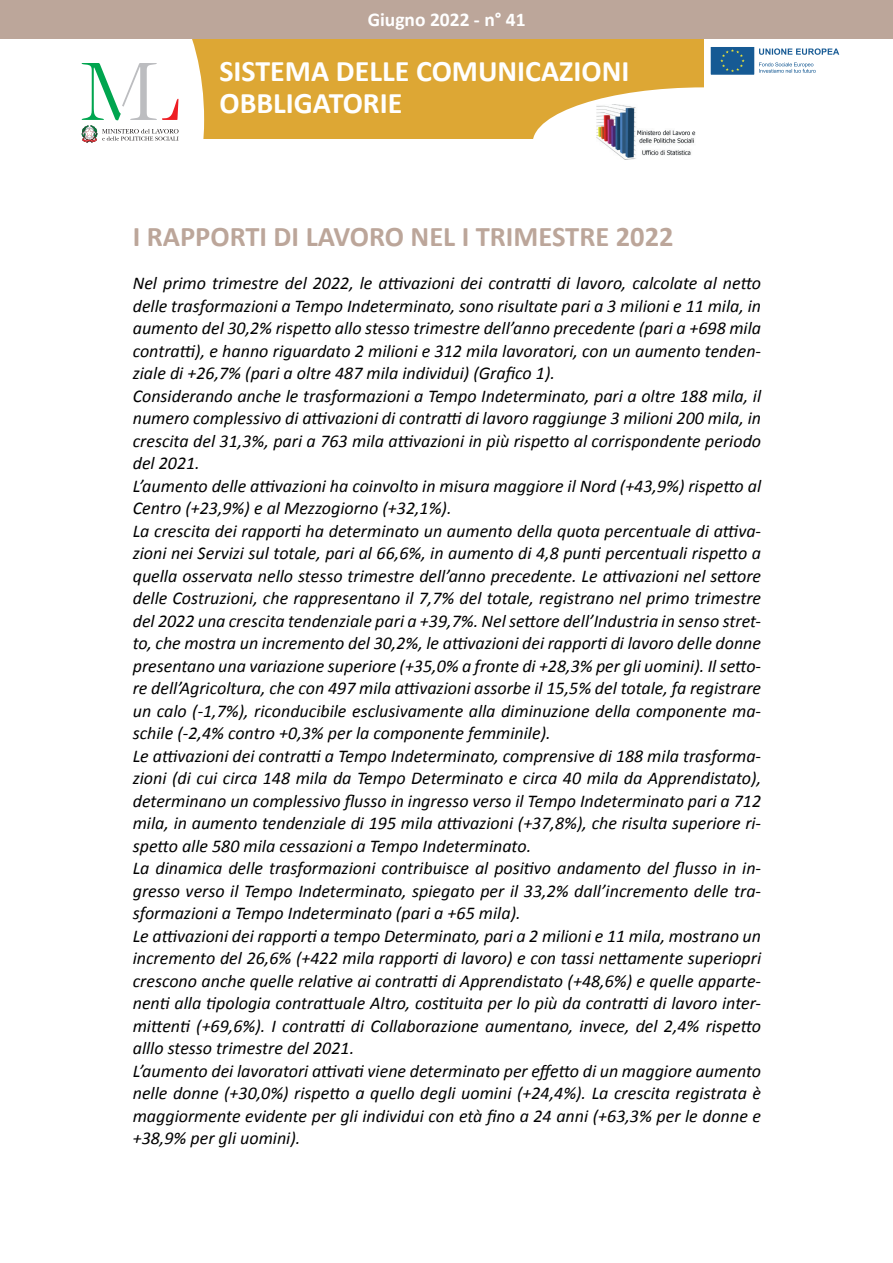
<style>
.page{position:relative;width:893px;height:1263px;background:#fff}
.page>*{position:absolute;margin:0;border:0;box-sizing:border-box;transform-origin:0 0}
.t1{font:700 29.85px/31.5px "Calibri";color:#fff}
.Default{font:700 28.5px "Calibri";color:#bca69a}
.t2{font:700 19.5px "Calibri";color:#fff}
.Nome_tabella_rapport{font:italic 18px/22.5px "Calibri";color:#000;text-align:justify}
</style>
<div class="page">
<div style="left:181px;top:32px;width:523px;height:107px;background:#dda734"></div>
<svg style="left:81px;top:39px;width:123px;height:100px"></svg>
<div style="left:0;top:0;width:893px;height:39px;background:#bca69a"></div>
<div style="left:533px;top:87px;width:342px;height:112px;background:#fff;border-radius:50%"></div>
<svg style="left:82px;top:64px;width:97px;height:79px"></svg>
<img style="left:596px;top:104px;width:100px;height:56px">
<div style="left:710px;top:46px;width:45px;height:29px;background:#165a94"></div>
<div style="left:710px;top:46px;width:45px;height:29px;border:1px solid #fff"></div>
<svg style="left:720px;top:49px;width:25px;height:23px"></svg>
<svg style="left:759px;top:62px;width:57px;height:11px"></svg>
<svg style="left:759px;top:48px;width:80px;height:7px"></svg>
<p class="t2" style="left:368px;top:7px;width:159px">Giugno 2022 - n° 41</p>
<h1 class="t1" style="left:219px;top:54px;width:411px">SISTEMA DELLE COMUNICAZIONI<br>OBBLIGATORIE</h1>
<p class="Default" style="left:133px;top:219px;width:542px">I RAPPORTI DI LAVORO NEL I TRIMESTRE 2022</p>
<p class="Nome_tabella_rapport" style="left:133px;top:271px;width:630px">Nel primo trimestre del 2022, le attivazioni dei contratti di lavoro, calcolate al netto delle trasformazioni a Tempo Indeterminato, sono risultate pari a 3 milioni e 11 mila, in aumento del 30,2% rispetto allo stesso trimestre dell’anno precedente (pari a +698 mila contratti), e hanno riguardato 2 milioni e 312 mila lavoratori, con un aumento tenden&shy;ziale di +26,7% (pari a oltre 487 mila individui) (Grafico 1).</p>
<p class="Nome_tabella_rapport" style="left:133px;top:384px;width:630px">Considerando anche le trasformazioni a Tempo Indeterminato, pari a oltre 188 mila, il numero complessivo di attivazioni di contratti di lavoro raggiunge 3 milioni 200 mila, in crescita del 31,3%, pari a 763 mila attivazioni in più rispetto al corrispondente periodo del 2021.</p>
<p class="Nome_tabella_rapport" style="left:133px;top:474px;width:630px">L’aumento delle attivazioni ha coinvolto in misura maggiore il Nord (+43,9%) rispetto al<br>Centro (+23,9%) e al Mezzogiorno (+32,1%).</p>
<p class="Nome_tabella_rapport" style="left:133px;top:519px;width:630px">La crescita dei rapporti ha determinato un aumento della quota percentuale di attiva&shy;zioni nei Servizi sul totale, pari al 66,6%, in aumento di 4,8 punti percentuali rispetto a quella osservata nello stesso trimestre dell’anno precedente. Le attivazioni nel settore delle Costruzioni, che rappresentano il 7,7% del totale, registrano nel primo trimestre del 2022 una crescita tendenziale pari a +39,7%. Nel settore dell’Industria in senso stret&shy;to, che mostra un incremento del 30,2%, le attivazioni dei rapporti di lavoro delle donne presentano una variazione superiore (+35,0% a fronte di +28,3% per gli uomini). Il setto&shy;re dell’Agricoltura, che con 497 mila attivazioni assorbe il 15,5% del totale, fa registrare un calo (-1,7%), riconducibile esclusivamente alla diminuzione della componente ma&shy;schile (-2,4% contro +0,3% per la componente femminile).</p>
<p class="Nome_tabella_rapport" style="left:133px;top:744px;width:630px">Le attivazioni dei contratti a Tempo Indeterminato, comprensive di 188 mila trasforma&shy;zioni (di cui circa 148 mila da Tempo Determinato e circa 40 mila da Apprendistato), determinano un complessivo flusso in ingresso verso il Tempo Indeterminato pari a 712 mila, in aumento tendenziale di 195 mila attivazioni (+37,8%), che risulta superiore ri&shy;spetto alle 580 mila cessazioni a Tempo Indeterminato.</p>
<p class="Nome_tabella_rapport" style="left:133px;top:856px;width:630px">La dinamica delle trasformazioni contribuisce al positivo andamento del flusso in in&shy;gresso verso il Tempo Indeterminato, spiegato per il 33,2% dall’incremento delle tra&shy;sformazioni a Tempo Indeterminato (pari a +65 mila).</p>
<p class="Nome_tabella_rapport" style="left:133px;top:924px;width:630px">Le attivazioni dei rapporti a tempo Determinato, pari a 2 milioni e 11 mila, mostrano un incremento del 26,6% (+422 mila rapporti di lavoro) e con tassi nettamente superiopri crescono anche quelle relative ai contratti di Apprendistato (+48,6%) e quelle apparte&shy;nenti alla tipologia contrattuale Altro, costituita per lo più da contratti di lavoro inter&shy;mittenti (+69,6%). I contratti di Collaborazione aumentano, invece, del 2,4% rispetto alllo stesso trimestre del 2021.</p>
<p class="Nome_tabella_rapport" style="left:133px;top:1059px;width:630px">L’aumento dei lavoratori attivati viene determinato per effetto di un maggiore aumento nelle donne (+30,0%) rispetto a quello degli uomini (+24,4%). La crescita registrata è maggiormente evidente per gli individui con età fino a 24 anni (+63,3% per le donne e +38,9% per gli uomini).</p>
</div>
